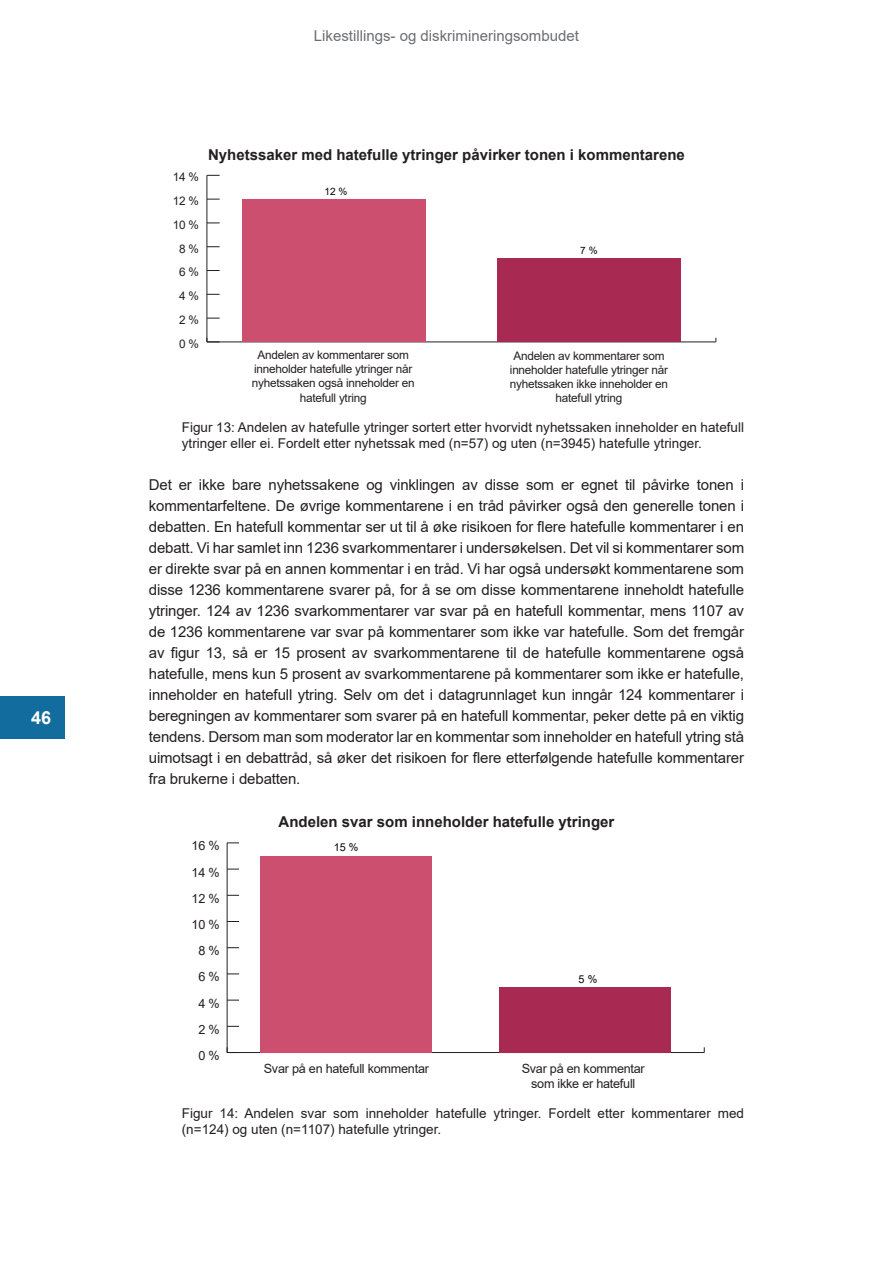
<style>
.page{position:relative;width:893px;height:1263px;background:#fff}
.page>*{position:absolute;margin:0;border:0;box-sizing:border-box;transform-origin:0 0}
.t1{font:700 18px "Arial";color:#fff}
.t2{font:15px/21px "Arial";letter-spacing:-.01em;color:#231f20;text-align:justify}
.t3{font:700 15px "Arial";color:#231f20}
.t4{font:15px "Arial";color:#6c6d70}
.t5{font:13.5px/16.2px "Arial";color:#231f20}
.t6{font:12.6px/15.1px "Arial";letter-spacing:-.02em;color:#231f20;text-align:center}
.t7{font:11.85px/14.1px "Arial";letter-spacing:-.02em;color:#231f20;text-align:center}
.t8{font:10.8px "Arial";color:#040503}
.t9{font:10.05px "Arial";color:#040503}
</style>
<div class="page">
<div style="left:0;top:696px;width:64px;height:43px;background:#136c9e"></div>
<hr style="left:207px;top:341px;width:509px;height:1px;background:#231f20">
<hr style="left:206px;top:175px;width:1px;height:167px;background:#231f20">
<svg style="left:206px;top:338px;width:14px;height:4px"></svg>
<svg style="left:207px;top:318px;width:13px;height:1px"></svg>
<svg style="left:207px;top:294px;width:13px;height:1px"></svg>
<svg style="left:207px;top:270px;width:13px;height:1px"></svg>
<svg style="left:207px;top:246px;width:13px;height:1px"></svg>
<svg style="left:207px;top:222px;width:13px;height:1px"></svg>
<svg style="left:207px;top:199px;width:13px;height:1px"></svg>
<svg style="left:207px;top:175px;width:13px;height:1px"></svg>
<div style="left:243px;top:199px;width:183px;height:143px;background:#cd4f70"></div>
<div style="left:497px;top:259px;width:183px;height:83px;background:#a82952"></div>
<hr style="left:227px;top:1052px;width:477px;height:1px;background:#231f20">
<hr style="left:227px;top:843px;width:1px;height:209px;background:#231f20">
<svg style="left:227px;top:1026px;width:12px;height:1px"></svg>
<svg style="left:227px;top:1000px;width:12px;height:1px"></svg>
<svg style="left:227px;top:973px;width:12px;height:1px"></svg>
<svg style="left:227px;top:947px;width:12px;height:1px"></svg>
<svg style="left:227px;top:895px;width:12px;height:1px"></svg>
<svg style="left:227px;top:869px;width:12px;height:1px"></svg>
<svg style="left:227px;top:842px;width:12px;height:1px"></svg>
<div style="left:261px;top:856px;width:171px;height:196px;background:#cd4f70"></div>
<div style="left:499px;top:987px;width:172px;height:65px;background:#a82952"></div>
<p class="t1" style="left:31px;top:705px;width:22px">46</p>
<p class="t4" style="left:314px;top:25px;width:267px">Likestillings- og diskrimineringsombudet</p>
<p class="t7" style="left:173px;top:170px;width:28px">14 %</p>
<p class="t7" style="left:173px;top:194px;width:28px">12 %</p>
<p class="t7" style="left:173px;top:217px;width:28px">10 %</p>
<p class="t7" style="left:179px;top:241px;width:21px">8 %</p>
<p class="t7" style="left:179px;top:265px;width:21px">6 %</p>
<p class="t7" style="left:179px;top:289px;width:21px">4 %</p>
<p class="t7" style="left:179px;top:313px;width:21px">2 %</p>
<p class="t7" style="left:179px;top:336px;width:21px">0 %</p>
<p class="t3" style="left:208px;top:144px;width:478px">Nyhetssaker med hatefulle ytringer påvirker tonen i kommentarene</p>
<p class="t9" style="left:325px;top:185px;width:25px">12 %</p>
<p class="t9" style="left:580px;top:244px;width:19px">7 %</p>
<p class="t7" style="left:252px;top:348px;width:164px">Andelen av kommentarer som inneholder hatefulle ytringer når nyhetssaken også inneholder en hatefull ytring</p>
<p class="t7" style="left:510px;top:348px;width:160px">Andelen av kommentarer som inneholder hatefulle ytringer når nyhetssaken ikke inneholder en hatefull ytring</p>
<p class="t5" style="left:182px;top:419px;width:564px">Figur 13: Andelen av hatefulle ytringer sortert etter hvorvidt nyhetssaken inneholder en hatefull ytringer eller ei. Fordelt etter nyhetssak med (n=57) og uten (n=3945) hatefulle ytringer.</p>
<p class="t2" style="left:149px;top:474px;width:597px">Det er ikke bare nyhetssakene og vinklingen av disse som er egnet til påvirke tonen i kommentarfeltene. De øvrige kommentarene i en tråd påvirker også den generelle tonen i debatten. En hatefull kommentar ser ut til å øke risikoen for flere hatefulle kommentarer i en debatt. Vi har samlet inn 1236 svarkommentarer i undersøkelsen. Det vil si kommentarer som er direkte svar på en annen kommentar i en tråd. Vi har også undersøkt kommentarene som disse 1236 kommentarene svarer på, for å se om disse kommentarene inneholdt hatefulle ytringer. 124 av 1236 svarkommentarer var svar på en hatefull kommentar, mens 1107 av de 1236 kommentarene var svar på kommentarer som ikke var hatefulle. Som det fremgår av figur 13, så er 15 prosent av svarkommentarene til de hatefulle kommentarene også hatefulle, mens kun 5 prosent av svarkommentarene på kommentarer som ikke er hatefulle, inneholder en hatefull ytring. Selv om det i datagrunnlaget kun inngår 124 kommentarer i beregningen av kommentarer som svarer på en hatefull kommentar, peker dette på en viktig tendens. Dersom man som moderator lar en kommentar som inneholder en hatefull ytring stå uimotsagt i en debattråd, så øker det risikoen for flere etterfølgende hatefulle kommentarer fra brukerne i debatten.</p>
<p class="t3" style="left:279px;top:811px;width:337px">Andelen svar som inneholder hatefulle ytringer</p>
<p class="t6" style="left:192px;top:838px;width:30px">16 %</p>
<p class="t6" style="left:192px;top:864px;width:30px">14 %</p>
<p class="t6" style="left:192px;top:891px;width:30px">12 %</p>
<p class="t6" style="left:192px;top:917px;width:30px">10 %</p>
<p class="t6" style="left:198px;top:943px;width:23px">8 %</p>
<p class="t6" style="left:198px;top:969px;width:23px">6 %</p>
<p class="t6" style="left:198px;top:995px;width:23px">4 %</p>
<p class="t6" style="left:198px;top:1021px;width:23px">2 %</p>
<p class="t6" style="left:198px;top:1048px;width:23px">0 %</p>
<p class="t8" style="left:334px;top:839px;width:26px">15 %</p>
<p class="t8" style="left:579px;top:972px;width:20px">5 %</p>
<p class="t6" style="left:264px;top:1061px;width:167px">Svar på en hatefull kommentar</p>
<p class="t6" style="left:522px;top:1061px;width:125px">Svar på en kommentar som ikke er hatefull</p>
<p class="t5" style="left:182px;top:1105px;width:564px">Figur 14: Andelen svar som inneholder hatefulle ytringer. Fordelt etter kommentarer med (n=124) og uten (n=1107) hatefulle ytringer.</p>
</div>
